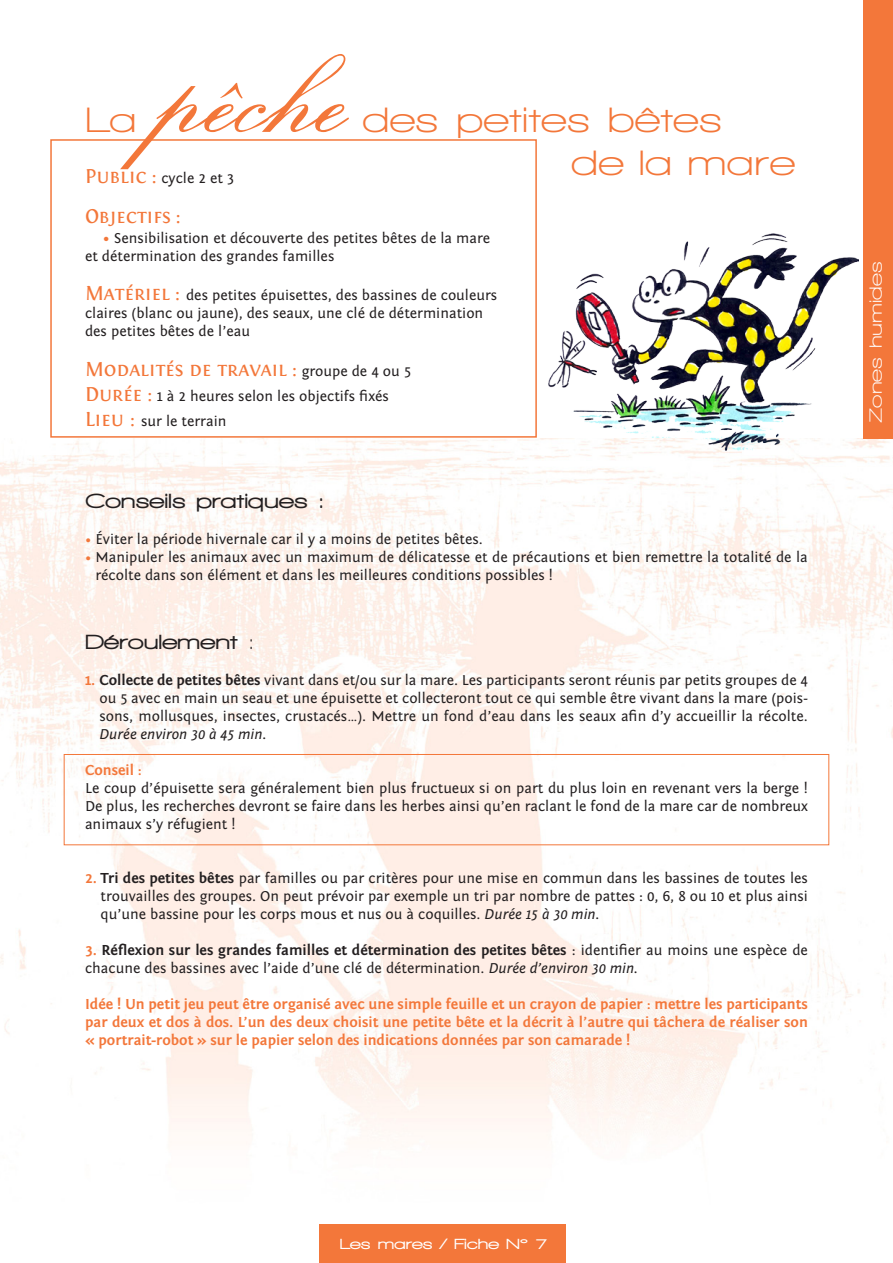
<style>
.page{position:relative;width:893px;height:1263px;background:#fff}
.page>*{position:absolute;margin:0;border:0;box-sizing:border-box;transform-origin:0 0}
.t1{font:135px "Exmouth";color:#f3773a}
.t2{font:700 36px "Walkway Expand";color:#f3773a}
.t3{font:21px "Fontin Small Caps";color:#f3773a}
.t4{font:900 21px "Walkway Expand";color:#231f20}
.t5{font:700 18px "Walkway Expand";color:#fff}
.t6{font:15px/18px "Fontin Sans";color:#231f20}
.t7{font:700 15px/18px "Fontin Sans";color:#f3773a;text-align:justify}
.t8{font:900 15px "Walkway Expand";color:#fff}
.s1{font-family:"Fontin Small Caps";font-size:21px;color:#f3773a}
.s2{font-size:16.5px;color:#f3773a}
.s3{font-family:"Fontin Sans";font-size:15px;color:#231f20}
.s4{color:#f3773a}
.s5{font-weight:700}
.s6{font-weight:700;color:#f3773a}
.s7{font-style:italic}
</style>
<div class="page">
<img style="left:0;top:438px;width:893px;height:699px">
<img style="left:549px;top:234px;width:310px;height:216px">
<div style="left:863px;top:0;width:30px;height:438px;background:#f3773a"></div>
<div style="left:319px;top:1225px;width:247px;height:38px;background:#f3773a"></div>
<div style="left:50px;top:139px;width:487px;height:299px;border:2px solid #f3773a"></div>
<div style="left:64px;top:754px;width:765px;height:91px;border:1px solid #f3773a"></div>
<p class="t1" style="left:171px;top:8px;width:192px">pêche</p>
<p class="t2" style="left:362px;top:100px;width:362px">des petites bêtes</p>
<p class="t2" style="left:571px;top:144px;width:226px">de la mare</p>
<p class="t2" style="left:85px;top:100px;width:53px">La</p>
<p class="t6" style="left:85px;top:170px;width:151px"><span class="s1">Public :</span> cycle 2 et 3</p>
<p class="t3" style="left:85px;top:204px;width:97px">Objectifs :</p>
<p class="t6" style="left:85px;top:229px;width:407px;text-indent:18px"><span class="s2">•</span> Sensibilisation et découverte des petites bêtes de la mare et détermination des grandes familles</p>
<p class="t6" style="left:85px;top:287px;width:414px"><span class="s1">Matériel :</span> des petites épuisettes, des bassines de couleurs claires (blanc ou jaune), des seaux, une clé de détermination des petites bêtes de l’eau</p>
<p class="t3" style="left:85px;top:357px;width:328px">Modalités de travail : <span class="s3">groupe de 4 ou 5</span></p>
<p class="t6" style="left:85px;top:387px;width:305px"><span class="s1">Durée :</span> 1 à 2 heures selon les objectifs fixés</p>
<p class="t6" style="left:85px;top:413px;width:143px"><span class="s1">Lieu :</span> sur le terrain</p>
<p class="t4" style="left:85px;top:490px;width:241px">Conseils pratiques :</p>
<p class="t6" style="left:85px;top:531px;width:399px"><span class="s4">•</span> Éviter la période hivernale car il y a moins de petites bêtes.</p>
<p class="t6" style="left:95px;top:549px;width:714px;text-indent:-10px"><span class="s4">•</span> Manipuler les animaux avec un maximum de délicatesse et de précautions et bien remettre la totalité de la récolte dans son élément et dans les meilleures conditions possibles !</p>
<p class="t4" style="left:85px;top:630px;width:171px">Déroulement <span class="s5">:</span></p>
<p class="t6" style="left:99px;top:671px;width:710px;text-align:justify;text-indent:-14px"><span class="s6">1.</span> <span class="s5">Collecte de petites bêtes</span> vivant dans et/ou sur la mare. Les participants seront réunis par petits groupes de 4 ou 5 avec en main un seau et une épuisette et collecteront tout ce qui semble être vivant dans la mare (pois&shy;sons, mollusques, insectes, crustacés…). Mettre un fond d’eau dans les seaux afin d’y accueillir la récolte.<br><span class="s7">Durée environ 30 à 45 min.</span></p>
<p class="t7" style="left:85px;top:761px;width:58px">Conseil :</p>
<p class="t6" style="left:85px;top:779px;width:724px;text-align:justify">Le coup d’épuisette sera généralement bien plus fructueux si on part du plus loin en revenant vers la berge !<br>De plus, les recherches devront se faire dans les herbes ainsi qu’en raclant le fond de la mare car de nombreux animaux s’y réfugient !</p>
<p class="t6" style="left:101px;top:869px;width:709px;text-align:justify;text-indent:-16px"><span class="s6">2.</span> <span class="s5">Tri des petites bêtes</span> par familles ou par critères pour une mise en commun dans les bassines de toutes les trouvailles des groupes. On peut prévoir par exemple un tri par nombre de pattes : 0, 6, 8 ou 10 et plus ainsi qu’une bassine pour les corps mous et nus ou à coquilles. <span class="s7">Durée 15 à 30 min.</span></p>
<p class="t6" style="left:85px;top:941px;width:724px"><span class="s6">3.</span> <span class="s5">Réflexion sur les grandes familles et détermination des petites bêtes</span> : identifier au moins une espèce de chacune des bassines avec l’aide d’une clé de détermination. <span class="s7">Durée d’environ 30 min.</span></p>
<p class="t7" style="left:85px;top:995px;width:724px">Idée ! Un petit jeu peut être organisé avec une simple feuille et un crayon de papier : mettre les participants par deux et dos à dos. L’un des deux choisit une petite bête et la décrit à l’autre qui tâchera de réaliser son « portrait-robot » sur le papier selon des indications données par son camarade !</p>
<p class="t5" style="left:866px;top:423px;width:163px;rotate:-90deg">Zones humides</p>
<p class="t8" style="left:340px;top:1236px;width:209px">Les mares / Fiche N° 7</p>
</div>
